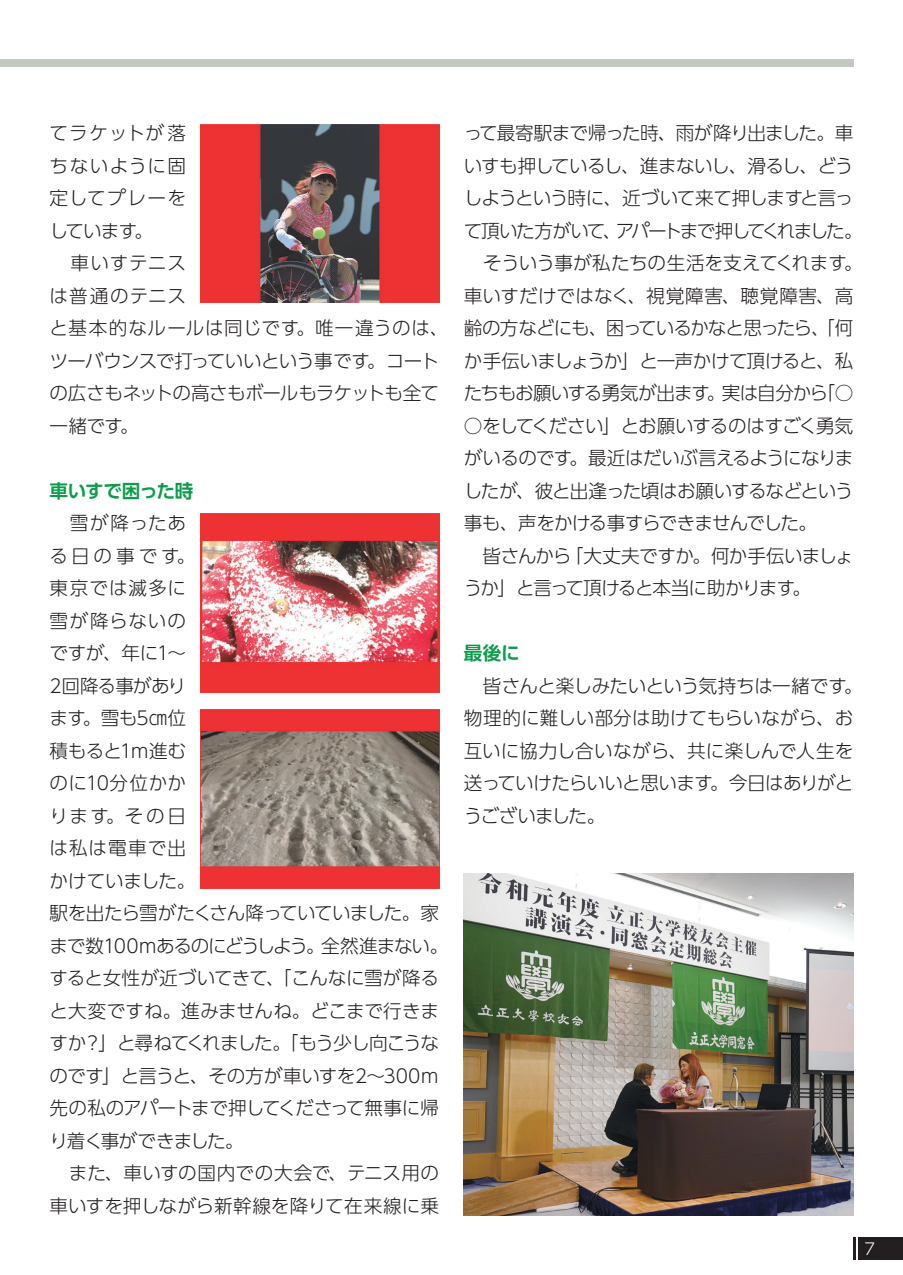
<style>
.page{position:relative;width:903px;height:1275px;background:#fff}
.page>*{position:absolute;margin:0;border:0;box-sizing:border-box;transform-origin:0 0}
.t1{font:300 18.55px/32.6px "UD Shin Go Pro";letter-spacing:-.03em;color:#231f20}
.t2{font:300 18.55px/32.6px "UD Shin Go Pro";letter-spacing:-.05em;color:#231f20}
.t3{font:300 18.55px/32.6px "UD Shin Go Pro";letter-spacing:-.005em;color:#231f20}
.t4{font:700 18.55px "UD Shin Go Pro De";letter-spacing:-.015em;color:#0b9e4a}
.t5{font:300 16.1px "UD Shin Go Pro";color:#fff}
</style>
<div class="page">
<div style="left:858px;top:1238px;width:45px;height:22px;background:#231f20"></div>
<hr style="left:853px;top:1238px;width:3px;height:22px;background:#231f20">
<div style="left:0;top:60px;width:853px;height:7px;background:#c4c9bf"></div>
<img style="left:201px;top:710px;width:238px;height:178px">
<img style="left:201px;top:513px;width:238px;height:179px">
<img style="left:464px;top:874px;width:389px;height:341px">
<img style="left:201px;top:124px;width:238px;height:179px">
<p class="t3" style="left:50px;top:116px;width:400px">てラケットが落<br>ちないように固<br>定してプレーを<br>しています。<br>　車いすテニス<br>は普通のテニス<br>と基本的なルールは同じです。唯一違うのは、ツーバウンスで打っていいという事です。コートの広さもネットの高さもボールもラケットも全て一緒です。</p>
<p class="t4" style="left:50px;top:476px;width:145px">車いすで困った時</p>
<p class="t1" style="left:50px;top:506px;width:400px">　雪が降ったあ<br>る日の事です。<br>東京では滅多に<br>雪が降らないの<br>ですが、年に1～<br>2回降る事があり<br>ます。雪も5㎝位<br>積もると1ｍ進む<br>のに10分位かか<br>ります。その日<br>は私は電車で出<br>かけていました。<br>駅を出たら雪がたくさん降っていていました。家まで数100ｍあるのにどうしよう。全然進まない。すると女性が近づいてきて、「こんなに雪が降ると大変ですね。進みませんね。どこまで行きますか？」と尋ねてくれました。「もう少し向こうなのです」と言うと、その方が車いすを2～300ｍ先の私のアパートまで押してくださって無事に帰り着く事ができました。<br>　また、車いすの国内での大会で、テニス用の車いすを押しながら新幹線を降りて在来線に乗</p>
<p class="t2" style="left:464px;top:116px;width:400px">って最寄駅まで帰った時、雨が降り出ました。車いすも押しているし、進まないし、滑るし、どうしようという時に、近づいて来て押しますと言って頂いた方がいて、アパートまで押してくれました。　そういう事が私たちの生活を支えてくれます。車いすだけではなく、視覚障害、聴覚障害、高齢の方などにも、困っているかなと思ったら、「何か手伝いましょうか」と一声かけて頂けると、私たちもお願いする勇気が出ます。実は自分から「○</p>
<p class="t1" style="left:464px;top:409px;width:391px">○をしてください」とお願いするのはすごく勇気がいるのです。最近はだいぶ言えるようになりましたが、彼と出逢った頃はお願いするなどという事も、声をかける事すらできませんでした。<br>　皆さんから「大丈夫ですか。何か手伝いましょうか」と言って頂けると本当に助かります。</p>
<p class="t4" style="left:464px;top:638px;width:57px">最後に</p>
<p class="t1" style="left:464px;top:669px;width:400px">　皆さんと楽しみたいという気持ちは一緒です。物理的に難しい部分は助けてもらいながら、お互いに協力し合いながら、共に楽しんで人生を送っていけたらいいと思います。今日はありがとうございました。</p>
<p class="t5" style="left:864px;top:1236px;width:12px">7</p>
</div>
